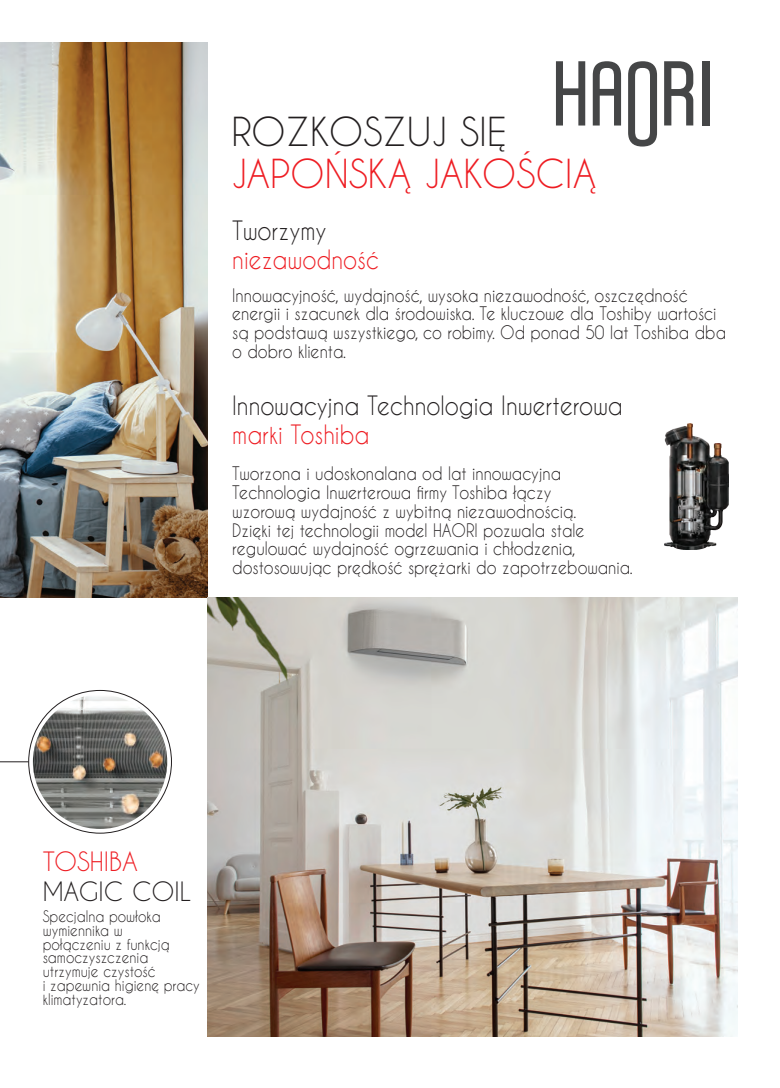
<style>
.page{position:relative;width:780px;height:1088px;background:#fff}
.page>*{position:absolute;margin:0;border:0;box-sizing:border-box;transform-origin:0 0}
.Sigla_prodotto{font:37.5px "Caviar Dreams";color:#ee1d23}
.Sigla_prodotto-2{font:37.5px "Caviar Dreams";color:#231f20}
.Sigla_prodotto-3{font:25px "Caviar Dreams";color:#231f20;scale:.9 1}
.t1{font:25px "Caviar Dreams";color:#ee1d23;scale:.9 1}
.Sigla_prodotto-4{font:25px/30px "Caviar Dreams";color:#231f20}
.t2{font:17.5px/18.8px "Caviar Dreams";color:#231f20;scale:.9 1}
.t3{font:15px/13.8px "Caviar Dreams";color:#231f20;scale:.9 1}
.s1{color:#ee1d23}
</style>
<div class="page">
<img style="left:0;top:43px;width:207px;height:554px">
<img style="left:207px;top:597px;width:530px;height:439px">
<img style="left:33px;top:695px;width:134px;height:134px;border-radius:67px">
<svg style="left:2px;top:761px;width:26px;height:1px"></svg>
<svg style="left:556px;top:61px;width:29px;height:65px"></svg>
<svg style="left:592px;top:61px;width:29px;height:65px"></svg>
<svg style="left:628px;top:61px;width:29px;height:86px"></svg>
<svg style="left:664px;top:61px;width:29px;height:64px"></svg>
<div style="left:702px;top:61px;width:7px;height:64px;background:#454647"></div>
<img style="left:664px;top:423px;width:64px;height:126px">
<p class="Sigla_prodotto-2" style="left:231px;top:109px;width:277px">ROZKOSZUJ SIĘ</p>
<p class="Sigla_prodotto" style="left:231px;top:152px;width:366px">JAPOŃSKĄ JAKOŚCIĄ</p>
<p class="Sigla_prodotto-3" style="left:232px;top:216px;width:106px">Tworzymy</p>
<p class="t1" style="left:232px;top:245px;width:164px">niezawodność</p>
<p class="t2" style="left:232px;top:285px;width:550px">Innowacyjność, wydajność, wysoka niezawodność, oszczędność energii i szacunek dla środowiska. Te kluczowe dla Toshiby wartości są podstawą wszystkiego, co robimy. Od ponad 50 lat Toshiba dba o dobro klienta.</p>
<p class="Sigla_prodotto-3" style="left:232px;top:391px;width:435px">Innowacyjna Technologia Inwerterowa</p>
<p class="t1" style="left:232px;top:420px;width:154px">marki Toshiba</p>
<p class="t2" style="left:232px;top:464px;width:367px">Tworzona i udoskonalana od lat innowacyjna</p>
<p class="t2" style="left:232px;top:483px;width:356px">Technologia Inwerterowa firmy Toshiba łączy</p>
<p class="t2" style="left:232px;top:501px;width:384px">wzorową wydajność z wybitną niezawodnością.</p>
<p class="t2" style="left:232px;top:520px;width:393px">Dzięki tej technologii model HAORI pozwala stale</p>
<p class="t2" style="left:232px;top:539px;width:383px">regulować wydajność ogrzewania i chłodzenia,</p>
<p class="t2" style="left:232px;top:558px;width:446px">dostosowując prędkość sprężarki do zapotrzebowania.</p>
<p class="Sigla_prodotto-4" style="left:43px;top:846px;width:150px"><span class="s1">TOSHIBA<br></span>MAGIC COIL</p>
<p class="t3" style="left:43px;top:909px;width:176px">Specjalna powłoka wymiennika w<br>połączeniu z funkcją samoczyszczenia utrzymuje czystość<br>i zapewnia higienę pracy klimatyzatora.</p>
</div>
